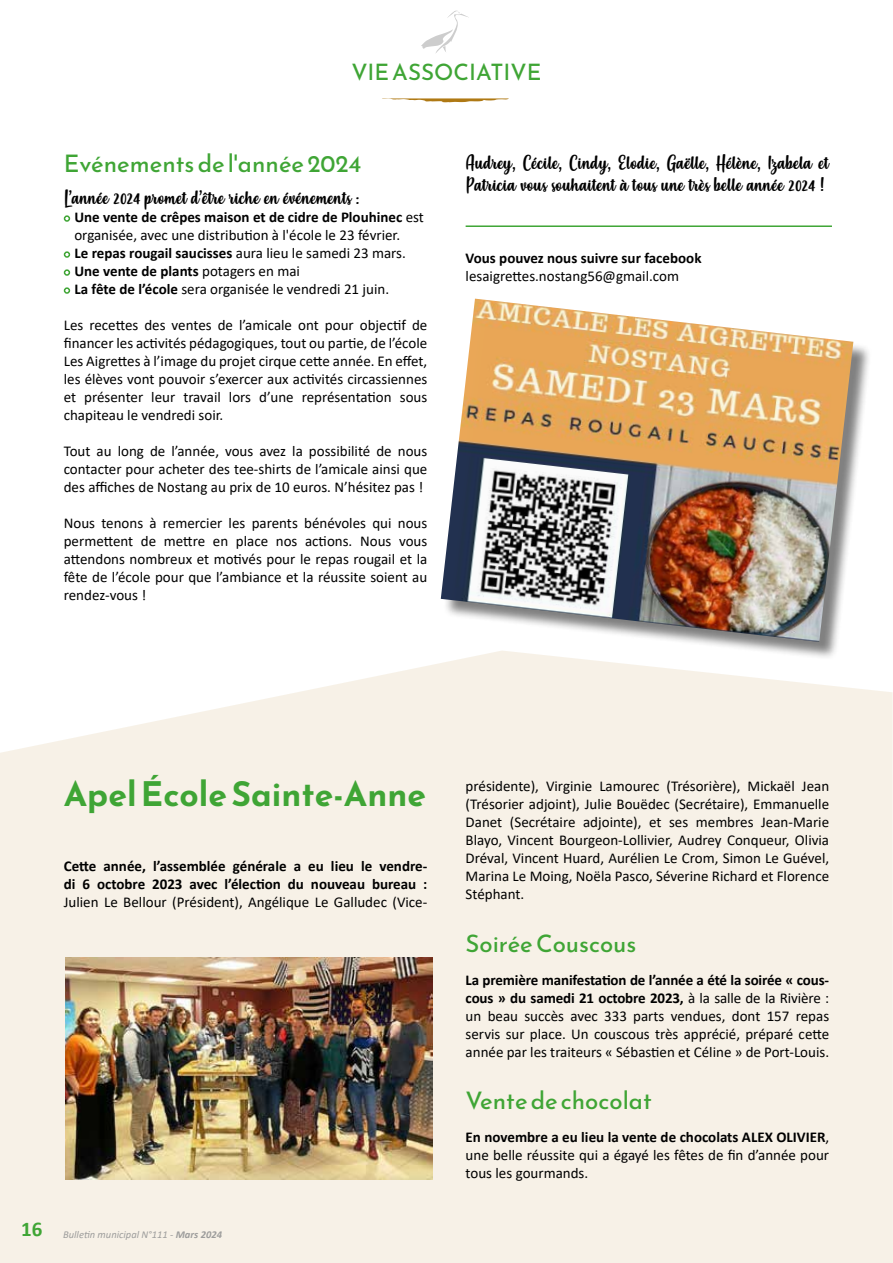
<style>
.page{position:relative;width:893px;height:1263px;background:#fff}
.page>*{position:absolute;margin:0;border:0;box-sizing:border-box;transform-origin:0 0}
.t1{font:700 33.75px "Reem Kufi";color:#3fa535}
.t2{font:24px "Reem Kufi";color:#3fa535}
.t3{font:22.5px "Reem Kufi";color:#3fa535}
.t4{font:18px/21.6px "Misses";color:#000}
.t5{font:15px/18px "Calibri";color:#000;text-align:justify}
.t6{font:700 15px/18px "Calibri";color:#000}
.t7{font:italic 10.5px "Calibri";color:#9d9d9c}
.s1{font-weight:700}
.s2{font-weight:700;font-style:normal;font-size:21px;color:#3fa535}
</style>
<div class="page">
<div style="left:0;top:661px;width:893px;height:602px;background:#f7f1e7"></div>
<svg style="left:421px;top:10px;width:48px;height:43px"></svg>
<svg style="left:382px;top:98px;width:127px;height:4px"></svg>
<div style="left:443px;top:301px;width:429px;height:360px;background:#000;opacity:.5"></div>
<img style="left:441px;top:299px;width:412px;height:343px">
<img style="left:65px;top:958px;width:367px;height:221px">
<div style="left:64px;top:215px;width:6px;height:7px;border:2px solid #3fa535;border-radius:50%"></div>
<div style="left:64px;top:251px;width:6px;height:7px;border:2px solid #3fa535;border-radius:50%"></div>
<div style="left:64px;top:269px;width:6px;height:7px;border:2px solid #3fa535;border-radius:50%"></div>
<div style="left:64px;top:287px;width:6px;height:7px;border:2px solid #3fa535;border-radius:50%"></div>
<hr style="left:466px;top:225px;width:366px;height:2px;background:#3fa535">
<h3 class="t3" style="left:351px;top:53px;width:192px">VIE ASSOCIATIVE</h3>
<h2 class="t2" style="left:64px;top:143px;width:299px">Evénements de l'année 2024</h2>
<p class="t4" style="left:64px;top:187px;width:297px">L’année 2024 promet d’être riche en événements :</p>
<p class="t5" style="left:74px;top:207px;width:351px;text-align:left"><span class="s1">Une vente de crêpes maison et de cidre de Plouhinec</span> est organisée, avec une distribution à l'école le 23 février.<br><span class="s1">Le repas rougail saucisses</span> aura lieu le samedi 23 mars.<br><span class="s1">Une vente de plants</span> potagers en mai<br><span class="s1">La fête de l’école</span> sera organisée le vendredi 21 juin.</p>
<p class="t5" style="left:64px;top:315px;width:365px">Les recettes des ventes de l’amicale ont pour objectif de financer les activités pédagogiques, tout ou partie, de l’école Les Aigrettes à l’image du projet cirque cette année. En effet, les élèves vont pouvoir s’exercer aux activités circassiennes et présenter leur travail lors d’une représentation sous chapiteau le vendredi soir.</p>
<p class="t5" style="left:64px;top:441px;width:365px">Tout au long de l’année, vous avez la possibilité de nous contacter pour acheter des tee-shirts de l’amicale ainsi que des affiches de Nostang au prix de 10 euros. N’hésitez pas !</p>
<p class="t5" style="left:64px;top:513px;width:365px">Nous tenons à remercier les parents bénévoles qui nous permettent de mettre en place nos actions. Nous vous attendons nombreux et motivés pour le repas rougail et la fête de l’école pour que l’ambiance et la réussite soient au rendez-vous !</p>
<p class="t4" style="left:466px;top:153px;width:365px">Audrey, Cécile, Cindy, Elodie, Gaëlle, Hélène, Izabela et<br>Patricia vous souhaitent à tous une très belle année 2024 !</p>
<p class="t6" style="left:466px;top:249px;width:237px">Vous pouvez nous suivre sur facebook</p>
<p class="t5" style="left:466px;top:267px;width:215px">lesaigrettes.nostang56@gmail.com</p>
<h1 class="t1" style="left:64px;top:764px;width:364px">Apel École Sainte-Anne</h1>
<p class="t6" style="left:64px;top:857px;width:365px">Cette année, l’assemblée générale a eu lieu le vendre&shy;di 6 octobre 2023 avec l’élection du nouveau bureau :</p>
<p class="t5" style="left:64px;top:892px;width:365px">Julien Le Bellour (Président), Angélique Le Galludec (Vice-</p>
<p class="t7" style="left:21px;top:1227px;width:202px"><span class="s2">16</span> Bulletin municipal N°111 - <span class="s1">Mars 2024</span></p>
<p class="t5" style="left:466px;top:777px;width:365px">présidente), Virginie Lamourec (Trésorière), Mickaël Jean (Trésorier adjoint), Julie Bouëdec (Secrétaire), Emmanuelle Danet (Secrétaire adjointe), et ses membres Jean-Marie Blayo, Vincent Bourgeon-Lollivier, Audrey Conqueur, Olivia Dréval, Vincent Huard, Aurélien Le Crom, Simon Le Guével, Marina Le Moing, Noëla Pasco, Séverine Richard et Florence Stéphant.</p>
<h2 class="t2" style="left:466px;top:923px;width:172px">Soirée Couscous</h2>
<p class="t5" style="left:466px;top:970px;width:365px"><span class="s1">La première manifestation de l’année a été la soirée « cous&shy;cous » du samedi 21 octobre 2023,</span> à la salle de la Rivière : un beau succès avec 333 parts vendues, dont 157 repas servis sur place. Un couscous très apprécié, préparé cette année par les traiteurs « Sébastien et Céline » de Port-Louis.</p>
<h2 class="t2" style="left:466px;top:1080px;width:188px">Vente de chocolat</h2>
<p class="t5" style="left:466px;top:1128px;width:365px"><span class="s1">En novembre a eu lieu la vente de chocolats ALEX OLIVIER</span>, une belle réussite qui a égayé les fêtes de fin d’année pour tous les gourmands.</p>
</div>
